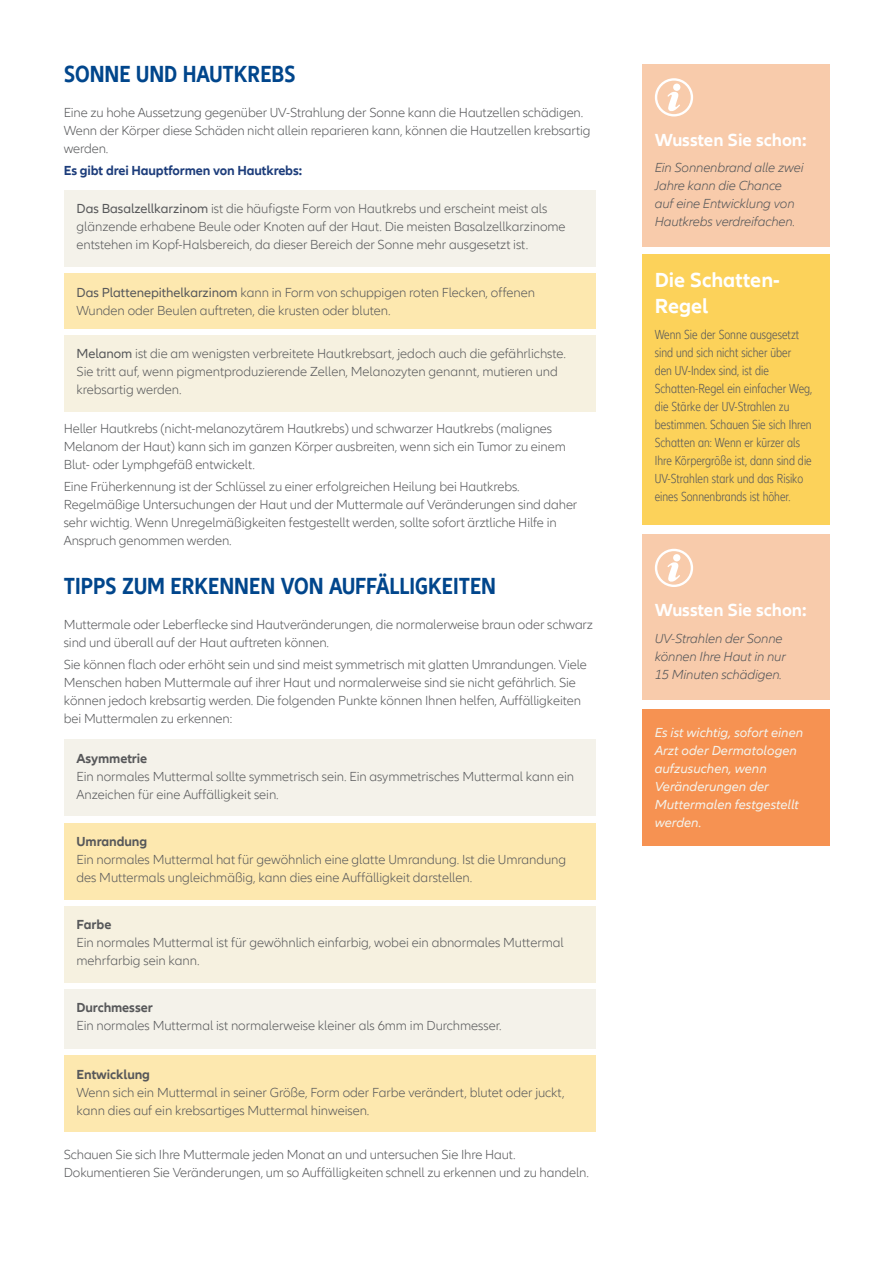
<style>
.page{position:relative;width:893px;height:1263px;background:#fff}
.page>*{position:absolute;margin:0;border:0;box-sizing:border-box;transform-origin:0 0}
.t1{font:700 condensed 24px "Allianz Neo";color:#01468c}
.t2{font:700 21px/25.5px "Allianz Neo";color:#fff}
.t3{font:700 18px "Allianz Neo";color:#fff}
.t4{font:300 13.5px/18px "Allianz Neo";letter-spacing:-.01em;color:#57585a}
.t5{font:300 condensed 13.5px/18px "Allianz Neo";color:#57585a}
.t6{font:italic 300 13.5px/18px "Allianz Neo";letter-spacing:-.01em;color:#57585a}
.t7{font:italic 13.5px/18px "Allianz Neo";color:#f4f2ea}
.t8{font:700 13.5px "Allianz Neo";letter-spacing:-.005em;color:#57585a}
.t9{font:700 13.5px "Allianz Neo";letter-spacing:-.01em;color:#1d3d7b}
.s1{font-weight:400}
</style>
<div class="page">
<div style="left:642px;top:254px;width:187px;height:271px;background:#fcd25a"></div>
<div style="left:642px;top:64px;width:187px;height:183px;background:#f8cbab"></div>
<div style="left:642px;top:534px;width:187px;height:166px;background:#f8cbab"></div>
<svg style="left:655px;top:78px;width:38px;height:38px"></svg>
<svg style="left:655px;top:549px;width:38px;height:38px"></svg>
<div style="left:64px;top:190px;width:531px;height:77px;background:#f4f2ea"></div>
<div style="left:64px;top:739px;width:531px;height:77px;background:#f4f2ea"></div>
<div style="left:64px;top:989px;width:531px;height:60px;background:#f4f2ea"></div>
<div style="left:64px;top:273px;width:531px;height:56px;background:#fde8af"></div>
<div style="left:64px;top:823px;width:531px;height:76px;background:#fde8af"></div>
<div style="left:64px;top:1055px;width:531px;height:77px;background:#fde8af"></div>
<div style="left:64px;top:335px;width:531px;height:77px;background:#f6f1e0"></div>
<div style="left:64px;top:906px;width:531px;height:76px;background:#f6f1e0"></div>
<div style="left:642px;top:709px;width:187px;height:136px;background:#f69252"></div>
<h1 class="t1" style="left:64px;top:60px;width:233px">SONNE UND HAUTKREBS</h1>
<p class="t4" style="left:64px;top:104px;width:528px">Eine zu hohe Aussetzung gegenüber UV-Strahlung der Sonne kann die Hautzellen schädigen.<br>Wenn der Körper diese Schäden nicht allein reparieren kann, können die Hautzellen krebsartig werden.</p>
<p class="t9" style="left:64px;top:163px;width:240px">Es gibt drei Hauptformen von Hautkrebs:</p>
<p class="t4" style="left:77px;top:200px;width:491px"><span class="s1">Das Basalzellkarzinom</span> ist die häufigste Form von Hautkrebs und erscheint meist als glänzende erhabene Beule oder Knoten auf der Haut. Die meisten Basalzellkarzinome entstehen im Kopf-Halsbereich, da dieser Bereich der Sonne mehr ausgesetzt ist.</p>
<p class="t4" style="left:77px;top:283px;width:460px"><span class="s1">Das Plattenepithelkarzinom</span> kann in Form von schuppigen roten Flecken, offenen<br>Wunden oder Beulen auftreten, die krusten oder bluten.</p>
<p class="t4" style="left:77px;top:345px;width:491px"><span class="s1">Melanom</span> ist die am wenigsten verbreitete Hautkrebsart, jedoch auch die gefährlichste.<br>Sie tritt auf, wenn pigmentproduzierende Zellen, Melanozyten genannt, mutieren und krebsartig werden.</p>
<p class="t4" style="left:64px;top:420px;width:504px">Heller Hautkrebs (nicht-melanozytärem Hautkrebs) und schwarzer Hautkrebs (malignes<br>Melanom der Haut) kann sich im ganzen Körper ausbreiten, wenn sich ein Tumor zu einem<br>Blut- oder Lymphgefäß entwickelt.</p>
<p class="t4" style="left:64px;top:478px;width:515px">Eine Früherkennung ist der Schlüssel zu einer erfolgreichen Heilung bei Hautkrebs.<br>Regelmäßige Untersuchungen der Haut und der Muttermale auf Veränderungen sind daher sehr wichtig. Wenn Unregelmäßigkeiten festgestellt werden, sollte sofort ärztliche Hilfe in Anspruch genommen werden.</p>
<h1 class="t1" style="left:64px;top:572px;width:434px">TIPPS ZUM ERKENNEN VON AUFFÄLLIGKEITEN</h1>
<p class="t4" style="left:64px;top:615px;width:531px">Muttermale oder Leberflecke sind Hautveränderungen, die normalerweise braun oder schwarz sind und überall auf der Haut auftreten können.</p>
<p class="t4" style="left:64px;top:656px;width:525px">Sie können flach oder erhöht sein und sind meist symmetrisch mit glatten Umrandungen. Viele Menschen haben Muttermale auf ihrer Haut und normalerweise sind sie nicht gefährlich. Sie können jedoch krebsartig werden. Die folgenden Punkte können Ihnen helfen, Auffälligkeiten bei Muttermalen zu erkennen:</p>
<p class="t8" style="left:77px;top:750px;width:72px">Asymmetrie</p>
<p class="t4" style="left:77px;top:767px;width:499px">Ein normales Muttermal sollte symmetrisch sein. Ein asymmetrisches Muttermal kann ein<br>Anzeichen für eine Auffälligkeit sein.</p>
<p class="t8" style="left:77px;top:833px;width:72px">Umrandung</p>
<p class="t4" style="left:77px;top:851px;width:491px">Ein normales Muttermal hat für gewöhnlich eine glatte Umrandung. Ist die Umrandung des Muttermals ungleichmäßig, kann dies eine Auffälligkeit darstellen.</p>
<p class="t8" style="left:77px;top:917px;width:36px">Farbe</p>
<p class="t4" style="left:77px;top:934px;width:489px">Ein normales Muttermal ist für gewöhnlich einfarbig, wobei ein abnormales Muttermal mehrfarbig sein kann.</p>
<p class="t8" style="left:77px;top:1000px;width:78px">Durchmesser</p>
<p class="t4" style="left:77px;top:1017px;width:427px">Ein normales Muttermal ist normalerweise kleiner als 6mm im Durchmesser.</p>
<p class="t8" style="left:77px;top:1066px;width:75px">Entwicklung</p>
<p class="t4" style="left:77px;top:1083px;width:490px">Wenn sich ein Muttermal in seiner Größe, Form oder Farbe verändert, blutet oder juckt, kann dies auf ein krebsartiges Muttermal hinweisen.</p>
<p class="t4" style="left:64px;top:1146px;width:527px">Schauen Sie sich Ihre Muttermale jeden Monat an und untersuchen Sie Ihre Haut.<br>Dokumentieren Sie Veränderungen, um so Auffälligkeiten schnell zu erkennen und zu handeln.</p>
<h3 class="t3" style="left:655px;top:129px;width:153px">Wussten Sie schon:</h3>
<p class="t6" style="left:655px;top:159px;width:150px">Ein Sonnenbrand alle zwei<br>Jahre kann die Chance auf eine Entwicklung von<br>Hautkrebs verdreifachen.</p>
<h2 class="t2" style="left:655px;top:268px;width:127px">Die Schatten-<br>Regel</h2>
<p class="t5" style="left:655px;top:326px;width:159px">Wenn Sie der Sonne ausgesetzt sind und sich nicht sicher über<br>den UV-Index sind, ist die<br>Schatten-Regel ein einfacher Weg, die Stärke der UV-Strahlen zu bestimmen. Schauen Sie sich Ihren<br>Schatten an: Wenn er kürzer als<br>Ihre Körpergröße ist, dann sind die<br>UV-Strahlen stark und das Risiko eines Sonnenbrands ist höher.</p>
<h3 class="t3" style="left:655px;top:600px;width:153px">Wussten Sie schon:</h3>
<p class="t6" style="left:655px;top:630px;width:133px">UV-Strahlen der Sonne können Ihre Haut in nur<br>15 Minuten schädigen.</p>
<p class="t7" style="left:655px;top:723px;width:150px">Es ist wichtig, sofort einen<br>Arzt oder Dermatologen aufzusuchen, wenn<br>Veränderungen der<br>Muttermalen festgestellt werden.</p>
</div>
